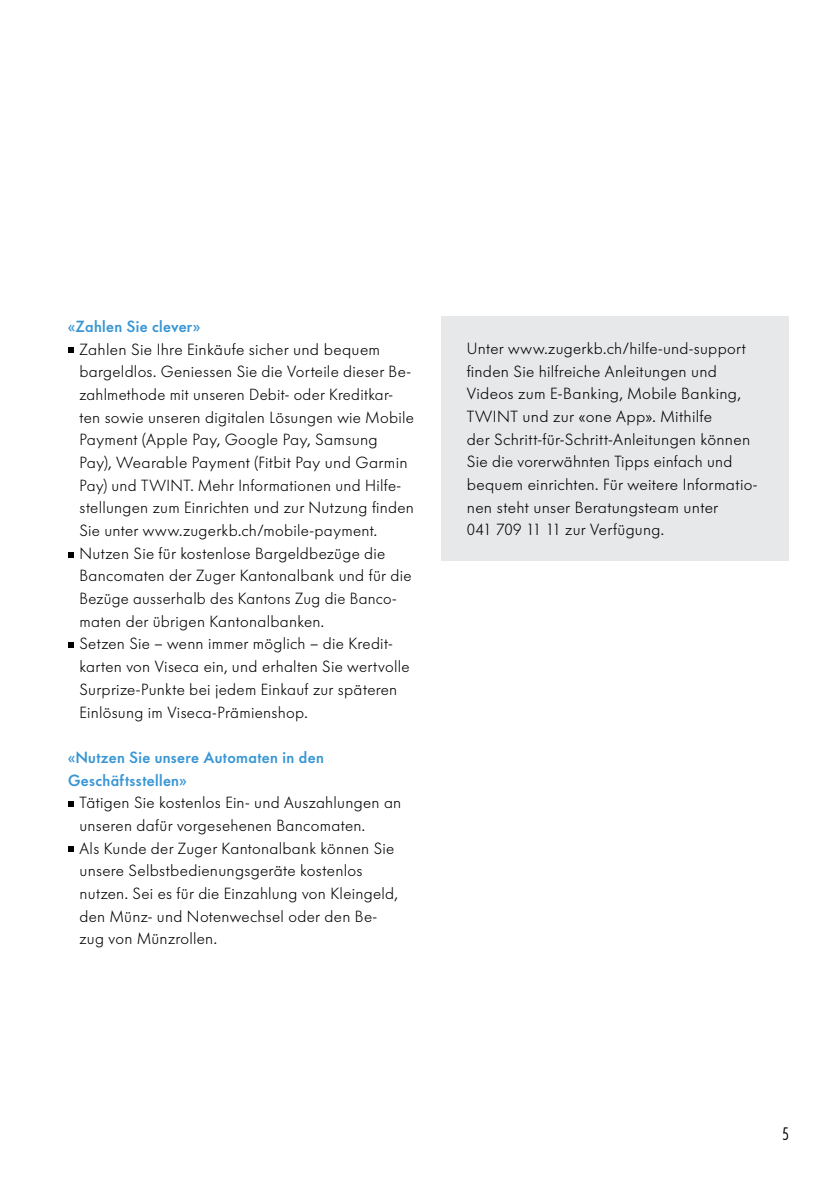
<style>
.page{position:relative;width:840px;height:1191px;background:#fff}
.page>*{position:absolute;margin:0;border:0;box-sizing:border-box;transform-origin:0 0}
.t1{font:300 18px "Futura Condensed BQ";color:#000}
.t2{font:300 16px/22.6px "Futura BQ";letter-spacing:.02em;color:#000}
.t3{font:500 16px/22.6px "Futura BQ";letter-spacing:.025em;color:#3896d4}
</style>
<div class="page">
<svg style="left:68px;top:347px;width:6px;height:6px"></svg>
<svg style="left:68px;top:552px;width:6px;height:5px"></svg>
<svg style="left:68px;top:642px;width:6px;height:6px"></svg>
<svg style="left:68px;top:801px;width:6px;height:6px"></svg>
<svg style="left:68px;top:846px;width:6px;height:6px"></svg>
<div style="left:441px;top:316px;width:347px;height:245px;background:#e6e8ea"></div>
<p class="t3" style="left:68px;top:315px;width:133px">«Zahlen Sie clever»</p>
<p class="t2" style="left:79px;top:338px;width:336px">Zahlen Sie Ihre Einkäufe sicher und bequem bargeldlos. Geniessen Sie die Vorteile dieser Be&shy;zahlmethode mit unseren Debit- oder Kreditkar&shy;ten sowie unseren digitalen Lösungen wie Mobile Payment (Apple Pay, Google Pay, Samsung<br>Pay), Wearable Payment (Fitbit Pay und Garmin Pay) und TWINT. Mehr Informationen und Hilfe&shy;stellungen zum Einrichten und zur Nutzung finden Sie unter www.zugerkb.ch/mobile-payment.<br>Nutzen Sie für kostenlose Bargeldbezüge die Bancomaten der Zuger Kantonalbank und für die Bezüge ausserhalb des Kantons Zug die Banco&shy;maten der übrigen Kantonalbanken.<br>Setzen Sie – wenn immer möglich – die Kredit&shy;karten von Viseca ein, und erhalten Sie wertvolle Surprize-Punkte bei jedem Einkauf zur späteren Einlösung im Viseca-Prämienshop.</p>
<p class="t3" style="left:68px;top:746px;width:257px">«Nutzen Sie unsere Automaten in den<br>Geschäftsstellen»</p>
<p class="t2" style="left:79px;top:791px;width:323px">Tätigen Sie kostenlos Ein- und Auszahlungen an unseren dafür vorgesehenen Bancomaten.<br>Als Kunde der Zuger Kantonalbank können Sie unsere Selbstbedienungsgeräte kostenlos nutzen. Sei es für die Einzahlung von Kleingeld, den Münz- und Notenwechsel oder den Be&shy;zug von Münzrollen.</p>
<p class="t2" style="left:466px;top:337px;width:292px">Unter www.zugerkb.ch/hilfe-und-support finden Sie hilfreiche Anleitungen und Videos zum E-Banking, Mobile Banking, TWINT und zur «one App». Mithilfe<br>der Schritt-für-Schritt-Anleitungen können Sie die vorerwähnten Tipps einfach und bequem einrichten. Für weitere Informatio&shy;nen steht unser Beratungsteam unter<br>041 709 11 11 zur Verfügung.</p>
<p class="t1" style="left:782px;top:1123px;width:8px">5</p>
</div>
